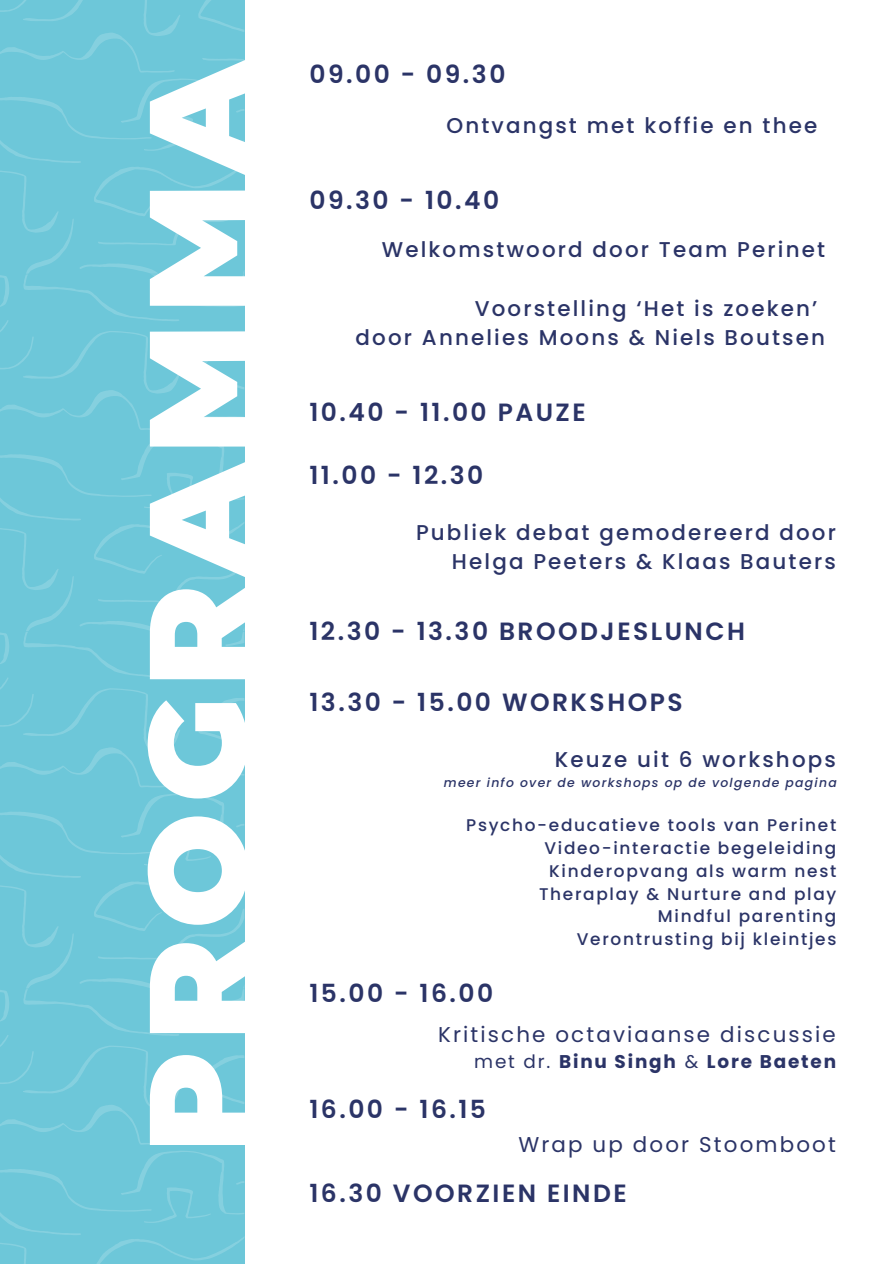
<style>
.page{position:relative;width:894px;height:1264px;background:#fff}
.page>*{position:absolute;margin:0;border:0;box-sizing:border-box;transform-origin:0 0}
.t1{font:900 137.1px "Montserrat";letter-spacing:.075em;color:#fff}
.t2{font:600 24.9px "Poppins";letter-spacing:.1em;color:#2b3467}
.t3{font:500 21.45px/29.2px "Poppins";letter-spacing:.1em;color:#2b3467;text-align:right}
.t4{font:21.45px "Poppins";letter-spacing:.1em;color:#2b3467}
.t5{font:700 18.45px "Poppins";letter-spacing:.1em;color:#2b3467}
.t6{font:500 16.95px/22.8px "Poppins";letter-spacing:.1em;color:#2b3467;text-align:right}
.t7{font:italic 500 12.45px "Poppins";letter-spacing:.1em;color:#2b3467}
.s1{font-weight:400}
</style>
<div class="page">
<svg style="left:0;top:0;width:244px;height:1263px;background:#6ec7d9"></svg>
<p class="t1" style="left:113px;top:1152px;width:1097px;rotate:-90deg">PROGRAMMA</p>
<p class="t2" style="left:309px;top:57px;width:197px">09.00 - 09.30</p>
<p class="t3" style="left:446px;top:111px;width:372px">Ontvangst met koffie en thee</p>
<p class="t2" style="left:309px;top:183px;width:191px">09.30 - 10.40</p>
<p class="t3" style="left:382px;top:235px;width:444px">Welkomstwoord door Team Perinet</p>
<p class="t3" style="left:474px;top:294px;width:344px">Voorstelling ‘Het is zoeken’</p>
<h3 class="t3" style="left:355px;top:323px;width:470px">door Annelies Moons &amp; Niels Boutsen</h3>
<p class="t2" style="left:309px;top:395px;width:278px">10.40 - 11.00 PAUZE</p>
<p class="t2" style="left:309px;top:458px;width:175px">11.00 - 12.30</p>
<h3 class="t3" style="left:416px;top:518px;width:421px">Publiek debat gemodereerd door<br>Helga Peeters &amp; Klaas Bauters</h3>
<p class="t2" style="left:309px;top:614px;width:437px">12.30 - 13.30 BROODJESLUNCH</p>
<h1 class="t2" style="left:309px;top:684px;width:374px">13.30 - 15.00 WORKSHOPS</h1>
<p class="t3" style="left:554px;top:745px;width:282px">Keuze uit 6 workshops</p>
<p class="t7" style="left:444px;top:773px;width:394px">meer info over de workshops op de volgende pagina</p>
<p class="t6" style="left:466px;top:814px;width:371px">Psycho-educatieve tools van Perinet<br>Video-interactie begeleiding<br>Kinderopvang als warm nest<br>Theraplay &amp; Nurture and play<br>Mindful parenting<br>Verontrusting bij kleintjes</p>
<h5 class="t2" style="left:309px;top:976px;width:185px">15.00 - 16.00</h5>
<p class="t4" style="left:438px;top:1019px;width:399px">Kritische octaviaanse discussie</p>
<p class="t5" style="left:474px;top:1048px;width:363px"><span class="s1">met dr.</span> Binu Singh <span class="s1">&amp;</span> Lore Baeten</p>
<p class="t2" style="left:309px;top:1091px;width:178px">16.00 - 16.15</p>
<p class="t4" style="left:518px;top:1129px;width:319px">Wrap up door Stoomboot</p>
<h4 class="t2" style="left:309px;top:1176px;width:319px">16.30 VOORZIEN EINDE</h4>
</div>
